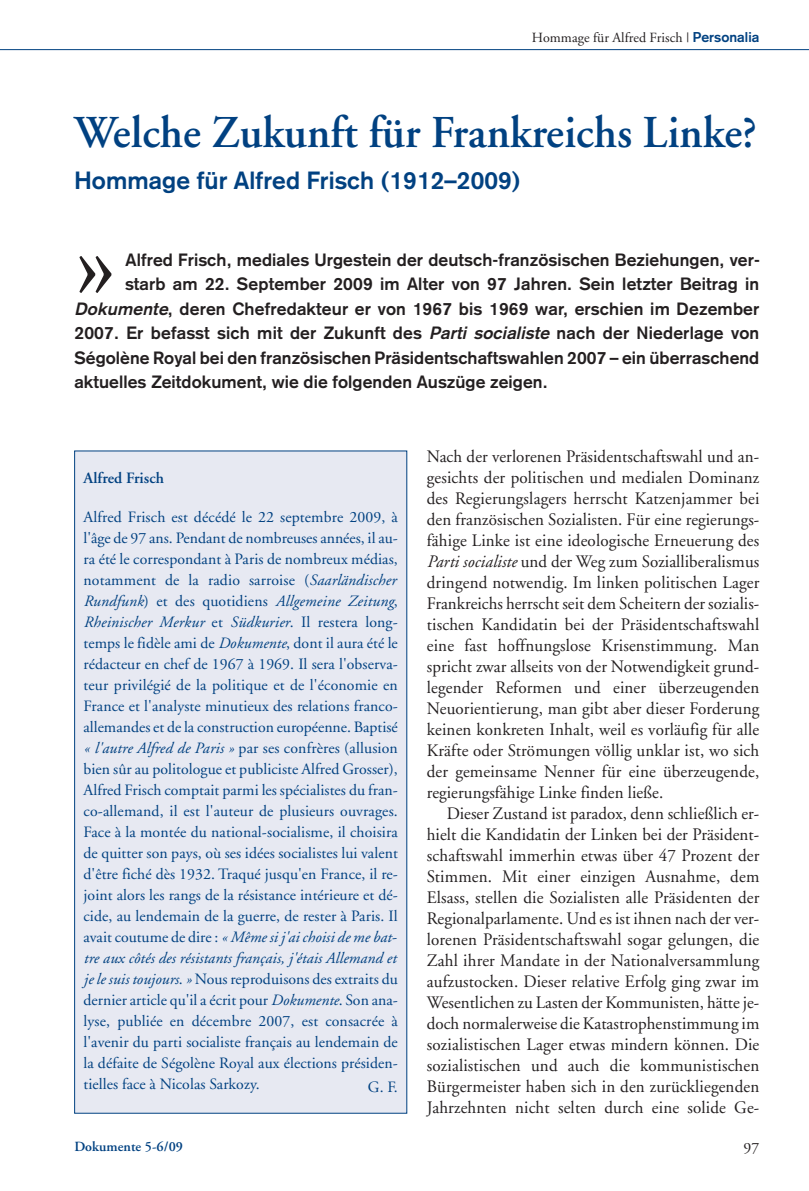
<style>
.page{position:relative;width:809px;height:1191px;background:#fff}
.page>*{position:absolute;margin:0;border:0;box-sizing:border-box;transform-origin:0 0}
.t1{font:111.48px "Adobe Garamond";color:#231f20}
.t2{font:600 45.5px "Adobe Garamond";letter-spacing:.005em;color:#014181;scale:.96 1}
.t3{font:700 24.5px "Akzidenz Grotesk";letter-spacing:.005em;color:#014181}
.t4{font:17.5px/21px "Adobe Garamond";letter-spacing:.01em;color:#231f20;text-align:justify}
.t5{font:700 17.5px "Akzidenz Grotesk";letter-spacing:.01em;color:#231f20}
.t6{font:15.75px/21px "Adobe Garamond";letter-spacing:.005em;color:#014181;text-align:justify}
.t7{font:600 15.75px "Adobe Garamond";letter-spacing:.005em;color:#014181}
.t8{font:15.75px "Adobe Garamond";color:#231f20}
.t9{font:14px "Adobe Garamond";letter-spacing:.005em;color:#231f20}
.t10{font:600 14px "Adobe Garamond";letter-spacing:.005em;color:#014181}
.s1{font-family:"Akzidenz Grotesk";font-weight:700;color:#014181}
.s2{font-style:italic}
</style>
<div class="page">
<hr style="left:0;top:49px;width:809px;height:1px;background:#014181">
<div style="left:75px;top:451px;width:331px;height:662px;background:#e7e9f2"></div>
<p class="t9" style="left:532px;top:32px;width:229px">Hommage für Alfred Frisch | <span class="s1">Personalia</span></p>
<h2 class="t2" style="left:74px;top:114px;width:712px">Welche Zukunft für Frankreichs Linke?</h2>
<h3 class="t3" style="left:74px;top:172px;width:447px">Hommage für Alfred Frisch (1912–2009)</h3>
<h1 class="t1" style="left:74px;top:218px;width:44px">»</h1>
<p class="t5" style="left:125px;top:253px;width:636px">Alfred Frisch, mediales Urgestein der deutsch-französischen Beziehungen, ver-</p>
<p class="t5" style="left:125px;top:278px;width:636px">starb am 22. September 2009 im Alter von 97 Jahren. Sein letzter Beitrag in</p>
<p class="t5" style="left:74px;top:302px;width:686px"><span class="s2">Dokumente</span>, deren Chefredakteur er von 1967 bis 1969 war, erschien im Dezember</p>
<p class="t5" style="left:74px;top:327px;width:686px">2007. Er befasst sich mit der Zukunft des <span class="s2">Parti socialiste</span> nach der Niederlage von</p>
<p class="t5" style="left:74px;top:351px;width:686px">Ségolène Royal bei den französischen Präsidentschaftswahlen 2007 – ein überraschend</p>
<p class="t5" style="left:74px;top:376px;width:474px">aktuelles Zeitdokument, wie die folgenden Auszüge zeigen.</p>
<p class="t7" style="left:84px;top:472px;width:82px">Alfred Frisch</p>
<p class="t6" style="left:83px;top:507px;width:316px">Alfred Frisch est décédé le 22 septembre 2009, à l'âge de 97 ans. Pendant de nombreuses années, il au&shy;ra été le correspondant à Paris de nombreux médias, notamment de la radio sarroise (<span class="s2">Saarländischer Rundfunk</span>) et des quotidiens <span class="s2">Allgemeine Zeitung</span>, <span class="s2">Rheinischer Merkur</span> et <span class="s2">Südkurier</span>. Il restera long&shy;temps le fidèle ami de <span class="s2">Dokumente</span>, dont il aura été le rédacteur en chef de 1967 à 1969. Il sera l'observa&shy;teur privilégié de la politique et de l'économie en France et l'analyste minutieux des relations franco&shy;allemandes et de la construction européenne. Baptisé <span class="s2">« l'autre Alfred de Paris »</span> par ses confrères (allusion bien sûr au politologue et publiciste Alfred Grosser), Alfred Frisch comptait parmi les spécialistes du fran&shy;co-allemand, il est l'auteur de plusieurs ouvrages.<br>Face à la montée du national-socialisme, il choisira de quitter son pays, où ses idées socialistes lui valent d'être fiché dès 1932. Traqué jusqu'en France, il re&shy;joint alors les rangs de la résistance intérieure et dé&shy;cide, au lendemain de la guerre, de rester à Paris. Il avait coutume de dire : <span class="s2">« Même si j'ai choisi de me bat&shy;tre aux côtés des résistants français, j'étais Allemand et je le suis toujours</span>. <span class="s2">»</span> Nous reproduisons des extraits du dernier article qu'il a écrit pour <span class="s2">Dokumente</span>. Son ana&shy;lyse, publiée en décembre 2007, est consacrée à l'avenir du parti socialiste français au lendemain de la défaite de Ségolène Royal aux élections présiden&shy;tielles face à Nicolas Sarkozy.</p>
<p class="t6" style="left:368px;top:1078px;width:31px">G. F.</p>
<p class="t10" style="left:74px;top:1140px;width:110px">Dokumente 5-6/09</p>
<p class="t4" style="left:427px;top:447px;width:334px">Nach der verlorenen Präsidentschaftswahl und an&shy;gesichts der politischen und medialen Dominanz des Regierungslagers herrscht Katzenjammer bei den französischen Sozialisten. Für eine regierungs&shy;fähige Linke ist eine ideologische Erneuerung des <span class="s2">Parti socialiste</span> und der Weg zum Sozialliberalismus dringend notwendig. Im linken politischen Lager Frankreichs herrscht seit dem Scheitern der sozialis&shy;tischen Kandidatin bei der Präsidentschaftswahl eine fast hoffnungslose Krisenstimmung. Man spricht zwar allseits von der Notwendigkeit grund&shy;legender Reformen und einer überzeugenden Neuorientierung, man gibt aber dieser Forderung keinen konkreten Inhalt, weil es vorläufig für alle Kräfte oder Strömungen völlig unklar ist, wo sich der gemeinsame Nenner für eine überzeugende, regierungsfähige Linke finden ließe.</p>
<p class="t4" style="left:427px;top:804px;width:334px;text-indent:20px">Dieser Zustand ist paradox, denn schließlich er&shy;hielt die Kandidatin der Linken bei der Präsident&shy;schaftswahl immerhin etwas über 47 Prozent der Stimmen. Mit einer einzigen Ausnahme, dem Elsass, stellen die Sozialisten alle Präsidenten der Regionalparlamente. Und es ist ihnen nach der ver&shy;lorenen Präsidentschaftswahl sogar gelungen, die Zahl ihrer Mandate in der Nationalversammlung aufzustocken. Dieser relative Erfolg ging zwar im Wesentlichen zu Lasten der Kommunisten, hätte je&shy;doch normalerweise die Katastrophenstimmung im sozialistischen Lager etwas mindern können. Die sozialistischen und auch die kommunistischen Bürgermeister haben sich in den zurückliegenden Jahrzehnten nicht selten durch eine solide Ge-</p>
<p class="t8" style="left:743px;top:1141px;width:17px">97</p>
</div>
